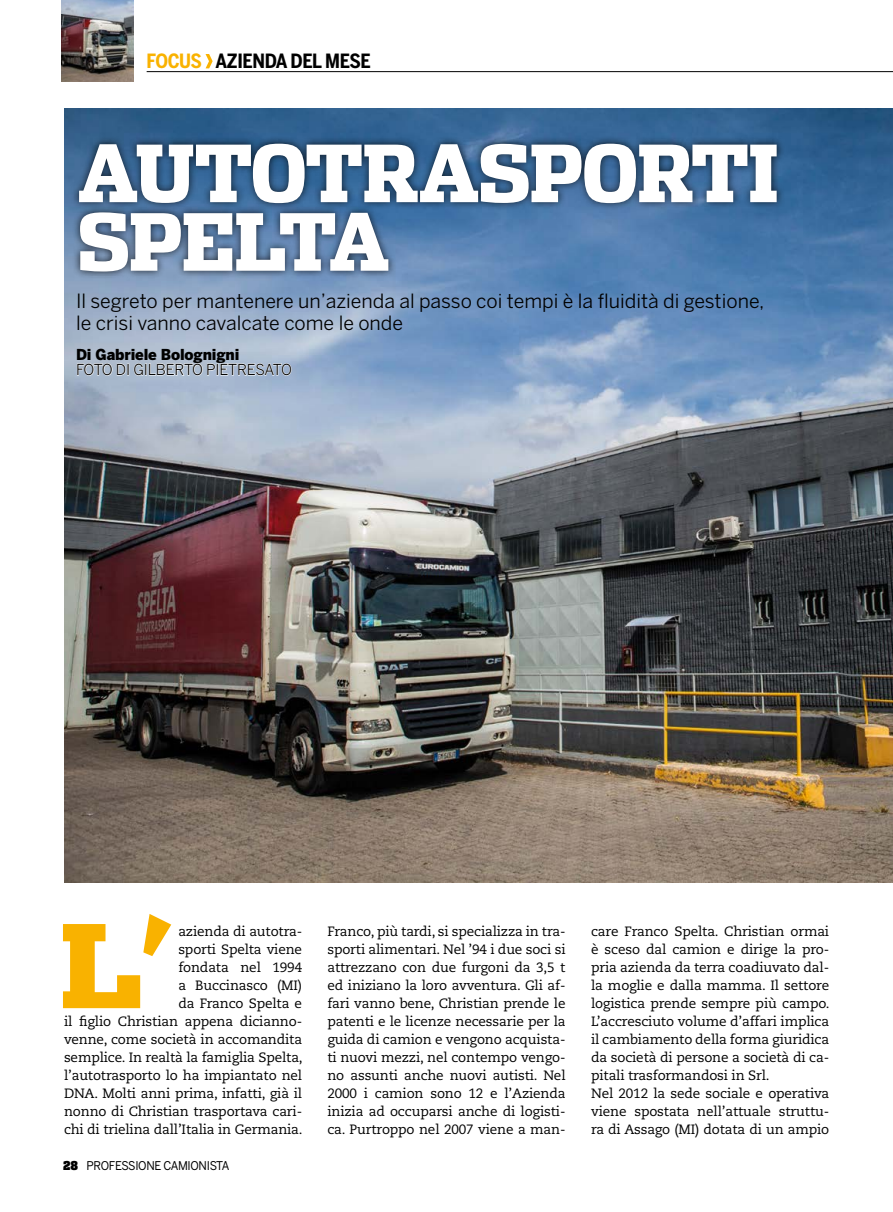
<style>
.page{position:relative;width:893px;height:1212px;background:#fff}
.page>*{position:absolute;margin:0;border:0;box-sizing:border-box;transform-origin:0 0}
.t1{font:900 condensed 114.3px "Dispatch OT";color:#f9b200;scale:1.11 1}
.t2{font:900 condensed 78.15px/68.6px "Dispatch OT";letter-spacing:-.02em;color:#fff}
.t3{font:19.5px/22.5px "Benton Sans";color:#000}
.t4{font:700 19.5px "Benton Sans Cond";letter-spacing:-.02em;color:#000}
.t5{font:15px "Benton Sans";letter-spacing:-.01em;color:#000}
.t6{font:900 15px "Benton Sans";letter-spacing:-.01em;color:#000}
.t7{font:13.5px/18px "Caecilia LT Std";letter-spacing:-.01em;color:#000;text-align:right}
.t8{font:12px "Benton Sans";letter-spacing:-.03em;color:#000;scale:.94 1}
.s1{color:#f9b200}
.s2{font-family:"Aachen Std";font-weight:700;font-size:10.5px}
</style>
<div class="page">
<img style="left:62px;top:0;width:72px;height:81px">
<hr style="left:147px;top:71px;width:746px;height:1px;background:#000">
<svg style="left:206px;top:54px;width:7px;height:14px"></svg>
<img style="left:64px;top:108px;width:829px;height:774px">
<div style="left:71px;top:136px;width:714px;height:143px;background:#000;opacity:.75"></div>
<svg style="left:77px;top:363px;width:215px;height:13px"></svg>
<h3 class="t4" style="left:147px;top:50px;width:226px"><span class="s1">FOCUS</span> AZIENDA DEL MESE</h3>
<h2 class="t2" style="left:77px;top:137px;width:703px">AUTOTRASPORTI<br>SPELTA</h2>
<h3 class="t3" style="left:76px;top:289px;width:690px">Il segreto per mantenere un’azienda al passo coi tempi è la fluidità di gestione, le crisi vanno cavalcate come le onde</h3>
<p class="t6" style="left:76px;top:346px;width:165px">Di Gabriele Bolognigni</p>
<p class="t5" style="left:76px;top:361px;width:217px">FOTO DI GILBERTO PIETRESATO</p>
<h1 class="t1" style="left:59px;top:892px;width:105px">L’</h1>
<p class="t7" style="left:327px;top:923px;width:240px;text-align:justify">Franco, più tardi, si specializza in tra&shy;sporti alimentari. Nel ’94 i due soci si attrezzano con due furgoni da 3,5 t ed iniziano la loro avventura. Gli af&shy;fari vanno bene, Christian prende le patenti e le licenze necessarie per la guida di camion e vengono acquista&shy;ti nuovi mezzi, nel contempo vengo&shy;no assunti anche nuovi autisti. Nel 2000 i camion sono 12 e l’Azienda inizia ad occuparsi anche di logisti&shy;ca. Purtroppo nel 2007 viene a man-</p>
<p class="t7" style="left:591px;top:923px;width:240px;text-align:left">care Franco Spelta. Christian ormai è sceso dal camion e dirige la pro&shy;pria azienda da terra coadiuvato dal&shy;la moglie e dalla mamma. Il settore logistica prende sempre più campo.<br>L’accresciuto volume d’affari implica il cambiamento della forma giuridica da società di persone a società di ca&shy;pitali trasformandosi in Srl.<br>Nel 2012 la sede sociale e operativa viene spostata nell’attuale struttu&shy;ra di Assago (MI) dotata di un ampio</p>
<p class="t7" style="left:64px;top:923px;width:240px">azienda di autotra-<br>sporti Spelta viene<br>fondata nel 1994<br>a Buccinasco (MI)<br>da Franco Spelta e<br>il figlio Christian appena dicianno&shy;venne, come società in accomandita semplice. In realtà la famiglia Spelta, l’autotrasporto lo ha impiantato nel<br>DNA. Molti anni prima, infatti, già il nonno di Christian trasportava cari&shy;chi di trielina dall’Italia in Germania.</p>
<p class="t8" style="left:63px;top:1159px;width:179px"><span class="s2">28</span> PROFESSIONE CAMIONISTA</p>
</div>
